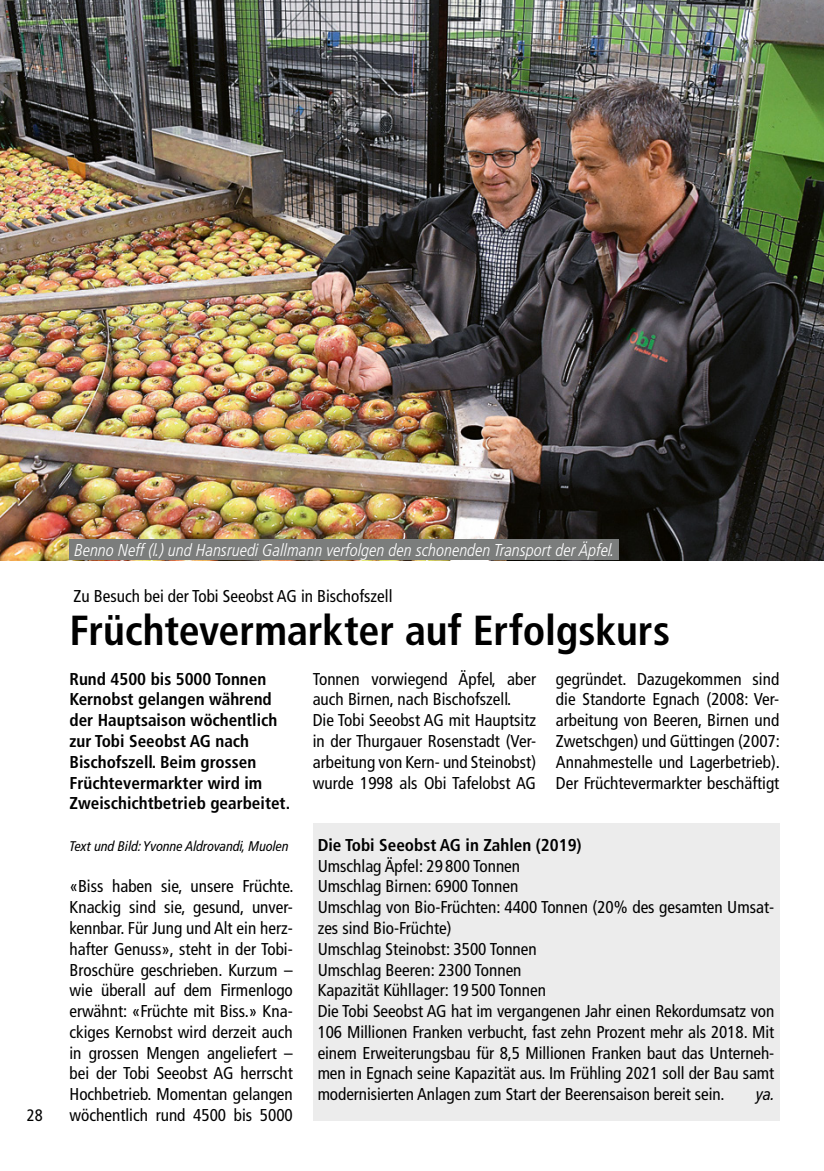
<style>
.page{position:relative;width:824px;height:1171px;background:#fff}
.page>*{position:absolute;margin:0;border:0;box-sizing:border-box;transform-origin:0 0}
.t1{font:700 condensed 42px "Frutiger LT Pro";letter-spacing:-.005em;color:#000}
.t2{font:condensed 17.15px/20.8px "Frutiger LT Pro";color:#000;text-align:justify}
.t3{font:700 condensed 17.15px/20.8px "Frutiger LT Pro";color:#000}
.t4{font:italic 300 condensed 17.15px "Frutiger LT Pro";color:#fff}
.t5{font:italic condensed 17.15px "Frutiger LT Pro";color:#000}
.t6{font:condensed 16.62px "Frutiger LT Pro";color:#000}
.t7{font:italic condensed 14px "Frutiger LT Pro";color:#000}
</style>
<div class="page">
<div style="left:313px;top:823px;width:466px;height:298px;background:#ececec"></div>
<img style="left:0;top:0;width:823px;height:560px">
<div style="left:69px;top:539px;width:550px;height:21px;background:#7b7d7c"></div>
<p class="t6" style="left:27px;top:1105px;width:17px">28</p>
<p class="t4" style="left:74px;top:540px;width:541px">Benno Neff (l.) und Hansruedi Gallmann verfolgen den schonenden Transport der Äpfel.</p>
<p class="t2" style="left:74px;top:585px;width:320px">Zu Besuch bei der Tobi Seeobst AG in Bischofszell</p>
<h1 class="t1" style="left:69px;top:605px;width:602px">Früchtevermarkter auf Erfolgskurs</h1>
<p class="t3" style="left:69px;top:668px;width:222px">Rund 4500 bis 5000 Tonnen<br>Kernobst gelangen während der Hauptsaison wöchentlich zur Tobi Seeobst AG nach<br>Bischofszell. Beim grossen<br>Früchtevermarkter wird im<br>Zweischichtbetrieb gearbeitet.</p>
<p class="t7" style="left:69px;top:838px;width:221px">Text und Bild: Yvonne Aldrovandi, Muolen</p>
<p class="t2" style="left:69px;top:876px;width:225px">«Biss haben sie, unsere Früchte.<br>Knackig sind sie, gesund, unver&shy;kennbar. Für Jung und Alt ein herz&shy;hafter Genuss», steht in der Tobi-Broschüre geschrieben. Kurzum – wie überall auf dem Firmenlogo erwähnt: «Früchte mit Biss.» Kna&shy;ckiges Kernobst wird derzeit auch in grossen Mengen angeliefert – bei der Tobi Seeobst AG herrscht Hochbetrieb. Momentan gelangen wöchentlich rund 4500 bis 5000</p>
<p class="t2" style="left:313px;top:668px;width:225px;text-align:left">Tonnen vorwiegend Äpfel, aber auch Birnen, nach Bischofszell.<br>Die Tobi Seeobst AG mit Hauptsitz in der Thurgauer Rosenstadt (Ver&shy;arbeitung von Kern- und Steinobst) wurde 1998 als Obi Tafelobst AG</p>
<p class="t2" style="left:556px;top:668px;width:225px">gegründet. Dazugekommen sind die Standorte Egnach (2008: Ver&shy;arbeitung von Beeren, Birnen und Zwetschgen) und Güttingen (2007:<br>Annahmestelle und Lagerbetrieb).<br>Der Früchtevermarkter beschäftigt</p>
<p class="t3" style="left:317px;top:834px;width:265px">Die Tobi Seeobst AG in Zahlen (2019)</p>
<p class="t2" style="left:317px;top:855px;width:458px;text-align:left">Umschlag Äpfel: 29 800 Tonnen<br>Umschlag Birnen: 6900 Tonnen<br>Umschlag von Bio-Früchten: 4400 Tonnen (20% des gesamten Umsat&shy;zes sind Bio-Früchte)<br>Umschlag Steinobst: 3500 Tonnen<br>Umschlag Beeren: 2300 Tonnen<br>Kapazität Kühllager: 19 500 Tonnen<br>Die Tobi Seeobst AG hat im vergangenen Jahr einen Rekordumsatz von 106 Millionen Franken verbucht, fast zehn Prozent mehr als 2018. Mit einem Erweiterungsbau für 8,5 Millionen Franken baut das Unterneh&shy;men in Egnach seine Kapazität aus. Im Frühling 2021 soll der Bau samt modernisierten Anlagen zum Start der Beerensaison bereit sein.</p>
<p class="t5" style="left:756px;top:1084px;width:20px">ya.</p>
</div>
